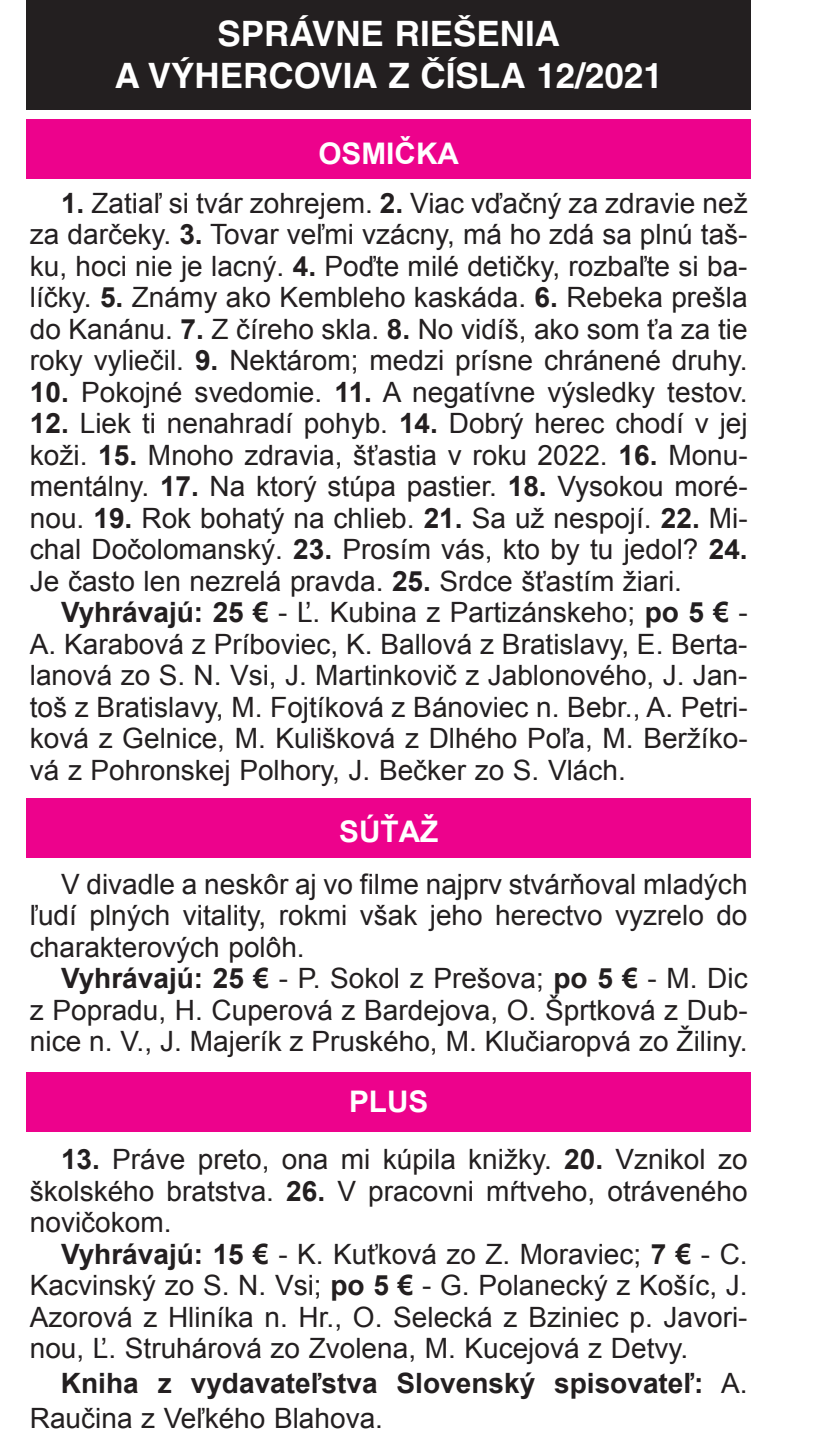
<style>
.page{position:relative;width:815px;height:1443px;background:#fff}
.page>*{position:absolute;margin:0;border:0;box-sizing:border-box;transform-origin:0 0}
.t1{font:700 35px/42px "Helvetica";color:#fff;text-align:center}
.t2{font:700 29.75px "Arial";color:#fff}
.t3{font:28px/31.5px "Arial";color:#231f20;text-align:justify}
.t4{font:700 28px/35px "Arial";color:#231f20}
.s1{font-weight:700}
.s2{font-weight:400}
</style>
<div class="page">
<div style="left:26px;top:798px;width:725px;height:60px;background:#ed028c"></div>
<div style="left:26px;top:1072px;width:725px;height:59px;background:#ed028c"></div>
<div style="left:26px;top:120px;width:725px;height:59px;background:#ed028c"></div>
<div style="left:26px;top:0;width:725px;height:109px;background:#231f20"></div>
<p class="t1" style="left:115px;top:16px;width:549px">SPRÁVNE RIEŠENIA<br>A VÝHERCOVIA Z ČÍSLA 12/2021</p>
<p class="t2" style="left:318px;top:137px;width:142px">osmIČKa</p>
<p class="t3" style="left:30px;top:187px;width:719px;text-indent:31px"><span class="s1">1.</span> Zatiaľ si tvár zohrejem. <span class="s1">2.</span> viac vďačný za zdravie než za darčeky. <span class="s1">3.</span> Tovar veľmi vzácny, má ho zdá sa plnú taš&shy;ku, hoci nie je lacný. <span class="s1">4.</span> Poďte milé detičky, rozbaľte si ba&shy;líčky. <span class="s1">5.</span> Známy ako Kembleho kaskáda. <span class="s1">6.</span> rebeka prešla do Kanánu. <span class="s1">7.</span> Z číreho skla. <span class="s1">8.</span> no vidíš, ako som ťa za tie roky vyliečil. <span class="s1">9.</span> nektárom; medzi prísne chránené druhy.</p>
<p class="t3" style="left:30px;top:376px;width:719px"><span class="s1">10.</span> Pokojné svedomie. <span class="s1">11.</span> a negatívne výsledky testov.</p>
<p class="t3" style="left:30px;top:407px;width:719px"><span class="s1">12.</span> liek ti nenahradí pohyb. <span class="s1">14.</span> dobrý herec chodí v jej koži. <span class="s1">15.</span> mnoho zdravia, šťastia v roku 2022. <span class="s1">16.</span> monu&shy;mentálny. <span class="s1">17.</span> na ktorý stúpa pastier. <span class="s1">18.</span> vysokou moré&shy;nou. <span class="s1">19.</span> rok bohatý na chlieb. <span class="s1">21.</span> sa už nespojí. <span class="s1">22.</span> mi&shy;chal dočolomanský. <span class="s1">23.</span> Prosím vás, kto by tu jedol? <span class="s1">24.<br></span>Je často len nezrelá pravda. <span class="s1">25.</span> srdce šťastím žiari.</p>
<p class="t3" style="left:30px;top:596px;width:719px;text-indent:31px"><span class="s1">vyhrávajú: 25 €</span> - Ľ. Kubina z Partizánskeho; <span class="s1">po 5 €</span> - a. Karabová z Príboviec, K. Ballová z Bratislavy, e. Berta&shy;lanová zo s. n. vsi, J. martinkovič z Jablonového, J. Jan&shy;toš z Bratislavy, m. Fojtíková z Bánoviec n. Bebr., a. Petri&shy;ková z gelnice, m. Kulišková z dlhého Poľa, m. Beržíko&shy;vá z Pohronskej Polhory, J. Bečker zo s. vlách.</p>
<p class="t2" style="left:339px;top:815px;width:101px">súŤaŽ</p>
<p class="t3" style="left:30px;top:868px;width:719px;text-indent:31px">v divadle a neskôr aj vo filme najprv stvárňoval mladých ľudí plných vitality, rokmi však jeho herectvo vyzrelo do charakterových polôh.</p>
<p class="t3" style="left:30px;top:962px;width:719px;text-indent:31px"><span class="s1">vyhrávajú: 25 €</span> - P. sokol z Prešova; <span class="s1">po 5 €</span> - m. dic z Popradu, h. Cuperová z Bardejova, O. šprtková z dub&shy;nice n. v., J. majerík z Pruského, m. Klučiaropvá zo Žiliny.</p>
<p class="t2" style="left:349px;top:1085px;width:81px">plUs</p>
<p class="t3" style="left:30px;top:1143px;width:719px;text-indent:31px"><span class="s1">13.</span> Práve preto, ona mi kúpila knižky. <span class="s1">20.</span> vznikol zo školského bratstva. <span class="s1">26.</span> v pracovni mŕtveho, otráveného novičokom.</p>
<p class="t3" style="left:30px;top:1238px;width:719px;text-indent:31px"><span class="s1">vyhrávajú: 15 €</span> - K. Kuťková zo Z. moraviec; <span class="s1">7 €</span> - C.<br>Kacvinský zo s. n. vsi; <span class="s1">po 5 €</span> - g. Polanecký z Košíc, J. azorová z hliníka n. hr., O. selecká z Bziniec p. Javori&shy;nou, Ľ. struhárová zo Zvolena, m. Kucejová z detvy.</p>
<p class="t4" style="left:30px;top:1366px;width:719px;text-indent:31px">Kniha z vydavateľstva slovenský spisovateľ: <span class="s2">a. raučina z veľkého Blahova.</span></p>
</div>
